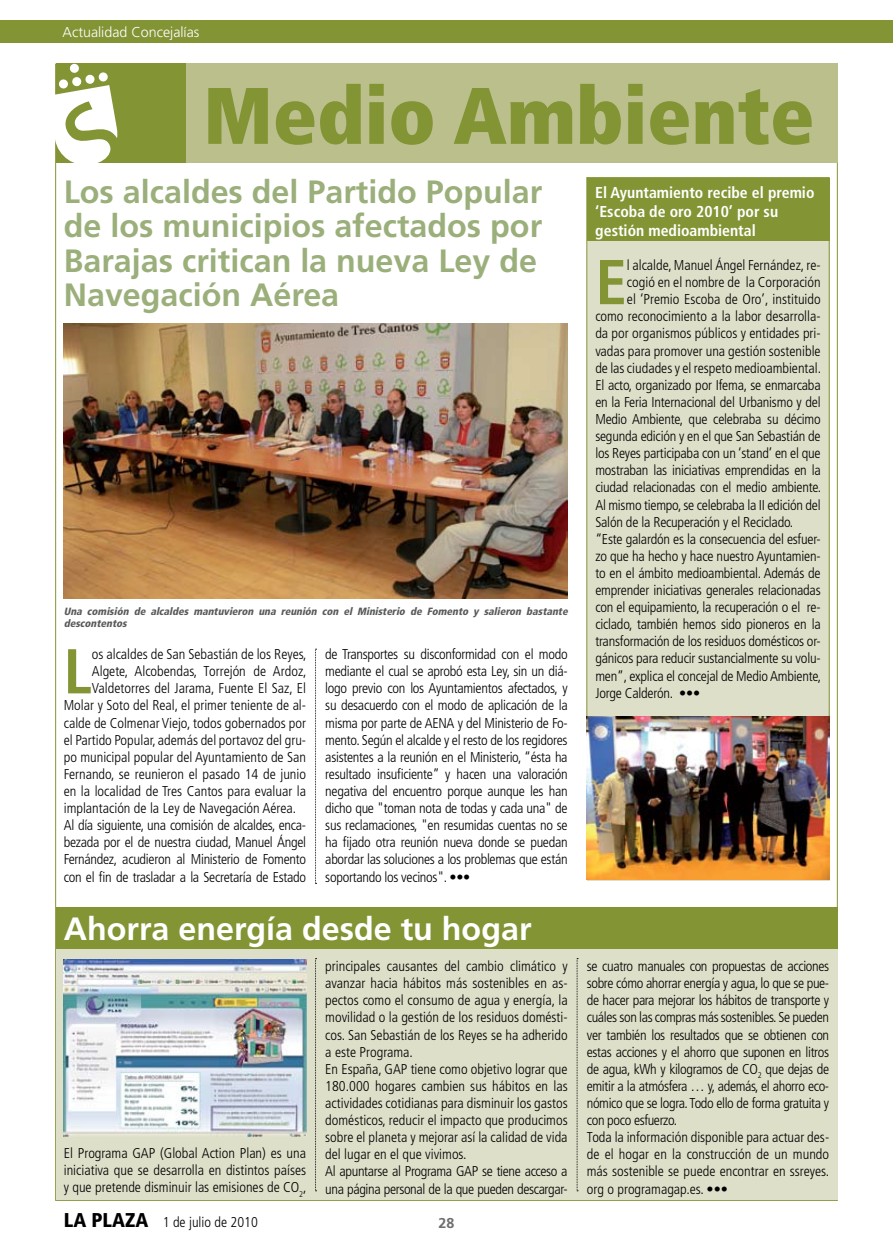
<style>
.page{position:relative;width:893px;height:1255px;background:#fff}
.page>*{position:absolute;margin:0;border:0;box-sizing:border-box;transform-origin:0 0}
.t1{font:900 condensed 79.95px "Frutiger";color:#839435}
.t2{font:700 condensed 63.3px "Frutiger";color:#839435}
.t3{font:700 32.25px/34.5px "Frutiger";color:#9baf7b}
.t4{font:700 32.25px "Frutiger";color:#fff}
.t5{font:700 condensed 15.75px/18.9px "Frutiger";color:#fff}
.t6{font:300 condensed 14.25px/17.1px "Frutiger";letter-spacing:-.015em;color:#000;text-align:justify}
.t7{font:300 14.25px "Frutiger";color:#fff}
.t8{font:700 14.25px "Frutiger";color:#6d6f71}
.t9{font:italic 900 condensed 10.5px/12px "Frutiger";color:#58595b}
.s1{font-weight:900;font-size:19.95px}
</style>
<div class="page">
<div style="left:0;top:20px;width:893px;height:23px;background:#839435"></div>
<div style="left:56px;top:907px;width:781px;height:42px;background:#839435"></div>
<div style="left:56px;top:949px;width:781px;height:250px;background:#dedfc9"></div>
<div style="left:587px;top:178px;width:242px;height:63px;background:#839435"></div>
<div style="left:587px;top:241px;width:242px;height:639px;background:#dedfc9"></div>
<img style="left:64px;top:323px;width:504px;height:275px">
<img style="left:64px;top:959px;width:242px;height:176px">
<img style="left:587px;top:716px;width:242px;height:163px">
<div style="left:138px;top:64px;width:700px;height:99px;background:#babf8b"></div>
<div style="left:56px;top:64px;width:130px;height:99px;background:#839435"></div>
<div style="left:72px;top:77px;width:10px;height:9px;background:#fff;border-radius:4px"></div>
<div style="left:70px;top:63px;width:9px;height:10px;background:#fff;border-radius:4px"></div>
<div style="left:59px;top:79px;width:9px;height:10px;background:#fff;border-radius:4px"></div>
<svg style="left:85px;top:74px;width:10px;height:10px"></svg>
<svg style="left:98px;top:72px;width:10px;height:10px"></svg>
<svg style="left:55px;top:85px;width:62px;height:83px"></svg>
<svg style="left:315px;top:648px;width:2px;height:236px"></svg>
<svg style="left:315px;top:958px;width:2px;height:233px"></svg>
<svg style="left:577px;top:958px;width:1px;height:233px"></svg>
<p class="t7" style="left:63px;top:24px;width:138px">Actualidad Concejalías</p>
<h1 class="t1" style="left:203px;top:67px;width:613px">Medio Ambiente</h1>
<h3 class="t3" style="left:64px;top:174px;width:480px">Los alcaldes del Partido Popular de los municipios afectados por<br>Barajas critican la nueva Ley de<br>Navegación Aérea</h3>
<p class="t9" style="left:64px;top:605px;width:508px">Una comisión de alcaldes mantuvieron una reunión con el Ministerio de Fomento y salieron bastante descontentos</p>
<h2 class="t2" style="left:64px;top:634px;width:30px">L</h2>
<p class="t6" style="left:92px;top:646px;width:216px">os alcaldes de San Sebastián de los Reyes,</p>
<p class="t6" style="left:92px;top:663px;width:216px">Algete, Alcobendas, Torrejón de Ardoz,</p>
<p class="t6" style="left:92px;top:680px;width:216px">Valdetorres del Jarama, Fuente El Saz, El</p>
<p class="t6" style="left:64px;top:697px;width:244px">Molar y Soto del Real, el primer teniente de al-</p>
<p class="t6" style="left:64px;top:714px;width:244px">calde de Colmenar Viejo, todos gobernados por</p>
<p class="t6" style="left:64px;top:731px;width:244px">el Partido Popular, además del portavoz del gru-</p>
<p class="t6" style="left:64px;top:748px;width:244px">po municipal popular del Ayuntamiento de San</p>
<p class="t6" style="left:64px;top:765px;width:244px">Fernando, se reunieron el pasado 14 de junio</p>
<p class="t6" style="left:64px;top:782px;width:244px">en la localidad de Tres Cantos para evaluar la</p>
<p class="t6" style="left:64px;top:799px;width:234px">implantación de la Ley de Navegación Aérea.</p>
<p class="t6" style="left:64px;top:817px;width:244px">Al día siguiente, una comisión de alcaldes, enca-</p>
<p class="t6" style="left:64px;top:834px;width:244px">bezada por el de nuestra ciudad, Manuel Ángel</p>
<p class="t6" style="left:64px;top:851px;width:244px">Fernández, acudieron al Ministerio de Fomento</p>
<p class="t6" style="left:64px;top:868px;width:244px">con el fin de trasladar a la Secretaría de Estado</p>
<p class="t6" style="left:325px;top:646px;width:244px">de Transportes su disconformidad con el modo mediante el cual se aprobó esta Ley, sin un diá&shy;logo previo con los Ayuntamientos afectados, y su desacuerdo con el modo de aplicación de la misma por parte de AENA y del Ministerio de Fo&shy;mento. Según el alcalde y el resto de los regidores asistentes a la reunión en el Ministerio, “ésta ha resultado insuficiente” y hacen una valoración negativa del encuentro porque aunque les han dicho que "toman nota de todas y cada una" de sus reclamaciones, "en resumidas cuentas no se ha fijado otra reunión nueva donde se puedan abordar las soluciones a los problemas que están soportando los vecinos". •••</p>
<h3 class="t4" style="left:64px;top:909px;width:469px">Ahorra energía desde tu hogar</h3>
<p class="t5" style="left:595px;top:183px;width:221px">El Ayuntamiento recibe el premio ‘Escoba de oro 2010’ por su gestión medioambiental</p>
<h2 class="t2" style="left:595px;top:245px;width:33px">E</h2>
<p class="t6" style="left:627px;top:257px;width:195px">l alcalde, Manuel Ángel Fernández, re-</p>
<p class="t6" style="left:627px;top:274px;width:195px">cogió en el nombre de la Corporación</p>
<p class="t6" style="left:627px;top:291px;width:195px">el ‘Premio Escoba de Oro’, instituido</p>
<p class="t6" style="left:595px;top:308px;width:227px">como reconocimiento a la labor desarrolla-</p>
<p class="t6" style="left:595px;top:325px;width:227px">da por organismos públicos y entidades pri-</p>
<p class="t6" style="left:595px;top:342px;width:227px">vadas para promover una gestión sostenible</p>
<p class="t6" style="left:595px;top:359px;width:227px">de las ciudades y el respeto medioambiental.</p>
<p class="t6" style="left:595px;top:376px;width:227px">El acto, organizado por Ifema, se enmarcaba</p>
<p class="t6" style="left:595px;top:393px;width:227px">en la Feria Internacional del Urbanismo y del</p>
<p class="t6" style="left:595px;top:410px;width:227px">Medio Ambiente, que celebraba su décimo</p>
<p class="t6" style="left:595px;top:428px;width:227px">segunda edición y en el que San Sebastián de</p>
<p class="t6" style="left:595px;top:445px;width:227px">los Reyes participaba con un ‘stand’ en el que</p>
<p class="t6" style="left:595px;top:462px;width:227px">mostraban las iniciativas emprendidas en la</p>
<p class="t6" style="left:595px;top:479px;width:227px">ciudad relacionadas con el medio ambiente.</p>
<p class="t6" style="left:595px;top:496px;width:227px">Al mismo tiempo, se celebraba la II edición del</p>
<p class="t6" style="left:595px;top:513px;width:199px">Salón de la Recuperación y el Reciclado.</p>
<p class="t6" style="left:595px;top:530px;width:227px">“Este galardón es la consecuencia del esfuer-</p>
<p class="t6" style="left:595px;top:547px;width:227px">zo que ha hecho y hace nuestro Ayuntamien-</p>
<p class="t6" style="left:595px;top:564px;width:227px">to en el ámbito medioambiental. Además de</p>
<p class="t6" style="left:595px;top:581px;width:227px">emprender iniciativas generales relacionadas</p>
<p class="t6" style="left:595px;top:599px;width:227px">con el equipamiento, la recuperación o el re-</p>
<p class="t6" style="left:595px;top:616px;width:227px">ciclado, también hemos sido pioneros en la</p>
<p class="t6" style="left:595px;top:633px;width:227px">transformación de los residuos domésticos or-</p>
<p class="t6" style="left:595px;top:650px;width:227px">gánicos para reducir sustancialmente su volu-</p>
<p class="t6" style="left:595px;top:667px;width:227px">men”, explica el concejal de Medio Ambiente,</p>
<p class="t6" style="left:595px;top:684px;width:107px">Jorge Calderón. •••</p>
<p class="t6" style="left:64px;top:1144px;width:244px">El Programa GAP (Global Action Plan) es una iniciativa que se desarrolla en distintos países y que pretende disminuir las emisiones de CO<sub>2</sub>,</p>
<p class="t6" style="left:64px;top:1213px;width:196px"><span class="s1">LA PLAZA</span> 1 de julio de 2010</p>
<p class="t6" style="left:325px;top:957px;width:244px;text-align:left">principales causantes del cambio climático y avanzar hacia hábitos más sostenibles en as&shy;pectos como el consumo de agua y energía, la movilidad o la gestión de los residuos domésti&shy;cos. San Sebastián de los Reyes se ha adherido a este Programa.<br>En España, GAP tiene como objetivo lograr que 180.000 hogares cambien sus hábitos en las actividades cotidianas para disminuir los gastos domésticos, reducir el impacto que producimos sobre el planeta y mejorar así la calidad de vida del lugar en el que vivimos.<br>Al apuntarse al Programa GAP se tiene acceso a una página personal de la que pueden descargar-</p>
<p class="t6" style="left:587px;top:957px;width:244px;text-align:left">se cuatro manuales con propuestas de acciones sobre cómo ahorrar energía y agua, lo que se pue&shy;de hacer para mejorar los hábitos de transporte y cuáles son las compras más sostenibles. Se pueden ver también los resultados que se obtienen con estas acciones y el ahorro que suponen en litros de agua, kWh y kilogramos de CO<sub>2</sub> que dejas de emitir a la atmósfera … y, además, el ahorro eco&shy;nómico que se logra. Todo ello de forma gratuita y con poco esfuerzo.<br>Toda la información disponible para actuar des&shy;de el hogar en la construcción de un mundo más sostenible se puede encontrar en ssreyes. org o programagap.es. •••</p>
<p class="t8" style="left:439px;top:1214px;width:17px">28</p>
</div>
